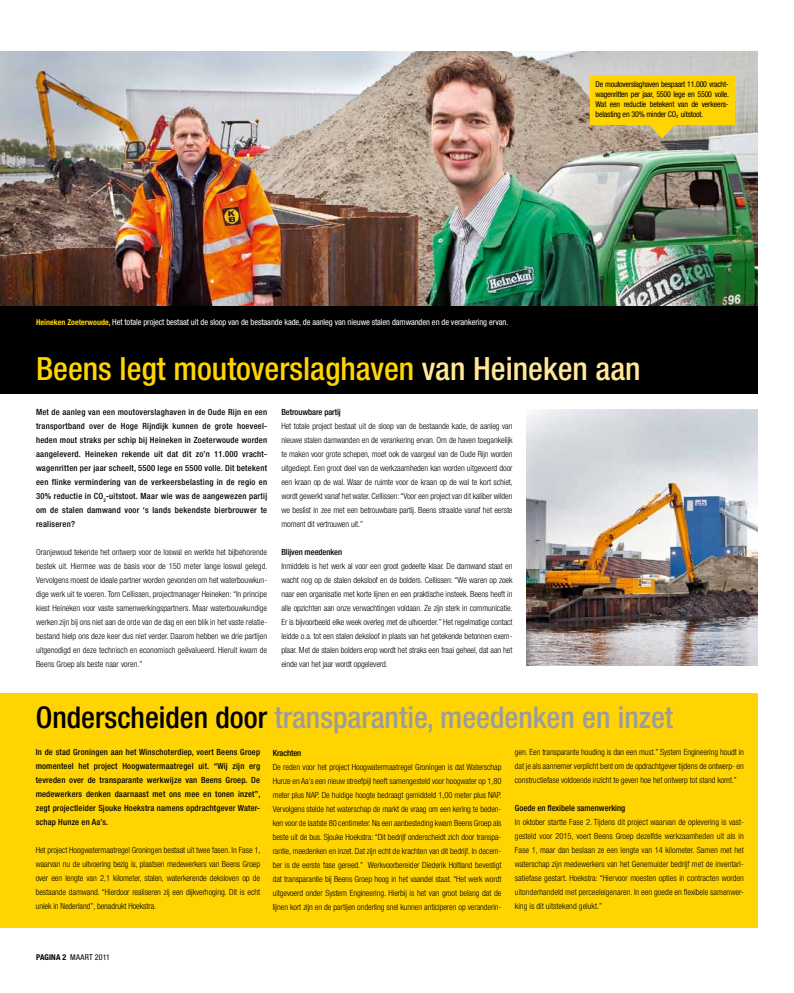
<style>
.page{position:relative;width:794px;height:993px;background:#fff}
.page>*{position:absolute;margin:0;border:0;box-sizing:border-box;transform-origin:0 0}
.t1{font:500 condensed 32px "Helvetica Neue LT Std";color:#ffd400}
.t2{font:500 condensed 30px "Helvetica Neue LT Std";color:#9c9c9d}
.t3{font:300 condensed 8.5px/14px "Helvetica Neue LT Std";letter-spacing:-.01em;color:#000;text-align:justify}
.t4{font:500 condensed 8.5px/14px "Helvetica Neue LT Std";letter-spacing:.02em;color:#000;text-align:justify}
.t5{font:condensed 8.5px "Helvetica Neue LT Std";letter-spacing:-.01em;color:#fff}
.t6{font:500 condensed 8.5px "Helvetica Neue LT Std";letter-spacing:-.01em;color:#000}
.t7{font:500 condensed 8.5px "Helvetica Neue LT Std";color:#000}
.t8{font:condensed 8px/10px "Helvetica Neue LT Std";letter-spacing:-.02em;color:#000;text-align:justify}
.t9{font:condensed 8px "Helvetica Neue LT Std";letter-spacing:.03em;color:#000}
.s1{font-weight:700;font-size:8px;color:#ffd400}
.s2{color:#ffe997}
.s3{color:#000}
.s4{font-weight:700}
</style>
<div class="page">
<img style="left:0;top:51px;width:758px;height:254px">
<div style="left:0;top:693px;width:758px;height:234px;background:#ffd400"></div>
<div style="left:0;top:305px;width:758px;height:88px;background:#000"></div>
<img style="left:527px;top:409px;width:231px;height:256px">
<div style="left:590px;top:75px;width:144px;height:50px;background:#ffd400"></div>
<svg style="left:648px;top:125px;width:28px;height:13px"></svg>
<p class="t5" style="left:36px;top:316px;width:474px"><span class="s1">Heineken Zoeterwoude,</span> Het totale project bestaat uit de sloop van de bestaande kade, de aanleg van nieuwe stalen damwanden en de verankering ervan.</p>
<p class="t8" style="left:595px;top:79px;width:135px">De moutoverslaghaven bespaart 11.000 vracht&shy;wagenritten per jaar, 5500 lege en 5500 volle.<br>Wat een reductie betekent van de verkeers&shy;belasting en 30% minder CO<sub>2</sub> uitstoot.</p>
<h1 class="t1" style="left:36px;top:349px;width:606px">Beens legt moutoverslaghaven <span class="s2">van Heineken aan</span></h1>
<p class="t4" style="left:36px;top:404px;width:233px">Met de aanleg van een moutoverslaghaven in de Oude Rijn en een transportband over de Hoge Rijndijk kunnen de grote hoeveel&shy;heden mout straks per schip bij Heineken in Zoeterwoude worden aangeleverd. Heineken rekende uit dat dit zo’n 11.000 vracht&shy;wagenritten per jaar scheelt, 5500 lege en 5500 volle. Dit betekent een flinke vermindering van de verkeersbelasting in de regio en 30% reductie in CO<sub>2</sub>-uitstoot. Maar wie was de aangewezen partij om de stalen damwand voor ‘s lands bekendste bierbrouwer te realiseren?</p>
<p class="t3" style="left:36px;top:544px;width:233px">Oranjewoud tekende het ontwerp voor de loswal en werkte het bijbehorende bestek uit. Hiermee was de basis voor de 150 meter lange loswal gelegd.<br>Vervolgens moest de ideale partner worden gevonden om het waterbouwkun&shy;dige werk uit te voeren. Tom Cellissen, projectmanager Heineken: “In principe kiest Heineken voor vaste samenwerkingspartners. Maar waterbouwkundige werken zijn bij ons niet aan de orde van de dag en een blik in het vaste relatie&shy;bestand hielp ons deze keer dus niet verder. Daarom hebben we drie partijen uitgenodigd en deze technisch en economisch geëvalueerd. Hieruit kwam de Beens Groep als beste naar voren.”</p>
<p class="t6" style="left:281px;top:406px;width:61px">Betrouwbare partij</p>
<p class="t3" style="left:281px;top:418px;width:233px">Het totale project bestaat uit de sloop van de bestaande kade, de aanleg van nieuwe stalen damwanden en de verankering ervan. Om de haven toegankelijk te maken voor grote schepen, moet ook de vaargeul van de Oude Rijn worden uitgediept. Een groot deel van de werkzaamheden kan worden uitgevoerd door een kraan op de wal. Waar de ruimte voor de kraan op de wal te kort schiet, wordt gewerkt vanaf het water. Cellissen: “Voor een project van dit kaliber wilden we beslist in zee met een betrouwbare partij. Beens straalde vanaf het eerste moment dit vertrouwen uit.”</p>
<p class="t6" style="left:281px;top:546px;width:62px">Blijven meedenken</p>
<p class="t3" style="left:281px;top:558px;width:233px">Inmiddels is het werk al voor een groot gedeelte klaar. De damwand staat en wacht nog op de stalen deksloof en de bolders. Cellissen: “We waren op zoek naar een organisatie met korte lijnen en een praktische insteek. Beens heeft in alle opzichten aan onze verwachtingen voldaan. Ze zijn sterk in communicatie.<br>Er is bijvoorbeeld elke week overleg met de uitvoerder.” Het regelmatige contact leidde o.a. tot een stalen deksloof in plaats van het getekende betonnen exem&shy;plaar. Met de stalen bolders erop wordt het straks een fraai geheel, dat aan het einde van het jaar wordt opgeleverd.</p>
<h2 class="t2" style="left:36px;top:699px;width:639px"><span class="s3">Onderscheiden door</span> transparantie, meedenken en inzet</h2>
<p class="t4" style="left:36px;top:744px;width:226px">In de stad Groningen aan het Winschoterdiep, voert Beens Groep momenteel het project Hoogwatermaatregel uit. “Wij zijn erg tevreden over de transparante werkwijze van Beens Groep. De medewerkers denken daarnaast met ons mee en tonen inzet”, zegt projectleider Sjouke Hoekstra namens opdrachtgever Water&shy;schap Hunze en Aa’s.</p>
<p class="t3" style="left:36px;top:842px;width:226px">Het project Hoogwatermaatregel Groningen bestaat uit twee fasen. In Fase 1, waarvan nu de uitvoering bezig is, plaatsen medewerkers van Beens Groep over een lengte van 2,1 kilometer, stalen, waterkerende deksloven op de bestaande damwand. “Hierdoor realiseren zij een dijkverhoging. Dit is echt uniek in Nederland”, benadrukt Hoekstra.</p>
<p class="t6" style="left:273px;top:747px;width:30px">Krachten</p>
<p class="t3" style="left:273px;top:759px;width:230px">De reden voor het project Hoogwatermaatregel Groningen is dat Waterschap Hunze en Aa’s een nieuw streefpijl heeft samengesteld voor hoogwater op 1,80 meter plus NAP. De huidige hoogte bedraagt gemiddeld 1,00 meter plus NAP.<br>Vervolgens stelde het waterschap de markt de vraag om een kering te beden&shy;ken voor de laatste 80 centimeter. Na een aanbesteding kwam Beens Groep als beste uit de bus. Sjouke Hoekstra: “Dit bedrijf onderscheidt zich door transpa&shy;rantie, meedenken en inzet. Dat zijn echt de krachten van dit bedrijf. In decem&shy;ber is de eerste fase gereed.” Werkvoorbereider Diederik Holtland bevestigt dat transparantie bij Beens Groep hoog in het vaandel staat. “Het werk wordt uitgevoerd onder System Engineering. Hierbij is het van groot belang dat de lijnen kort zijn en de partijen onderling snel kunnen anticiperen op veranderin-</p>
<p class="t3" style="left:515px;top:744px;width:230px">gen. Een transparante houding is dan een must.” System Engineering houdt in dat je als aannemer verplicht bent om de opdrachtgever tijdens de ontwerp- en constructiefase voldoende inzicht te geven hoe het ontwerp tot stand komt.”</p>
<p class="t7" style="left:515px;top:802px;width:112px">Goede en flexibele samenwerking</p>
<p class="t3" style="left:515px;top:814px;width:230px">In oktober startte Fase 2. Tijdens dit project waarvan de oplevering is vast&shy;gesteld voor 2015, voert Beens Groep dezelfde werkzaamheden uit als in Fase 1, maar dan beslaan ze een lengte van 14 kilometer. Samen met het waterschap zijn medewerkers van het Genemuider bedrijf met de inventari&shy;satiefase gestart. Hoekstra: “Hiervoor moesten opties in contracten worden uitonderhandeld met perceeleigenaren. In een goede en flexibele samenwer&shy;king is dit uitstekend gelukt.”</p>
<p class="t9" style="left:36px;top:952px;width:76px"><span class="s4">PAGINA 2</span> maart 2011</p>
</div>
